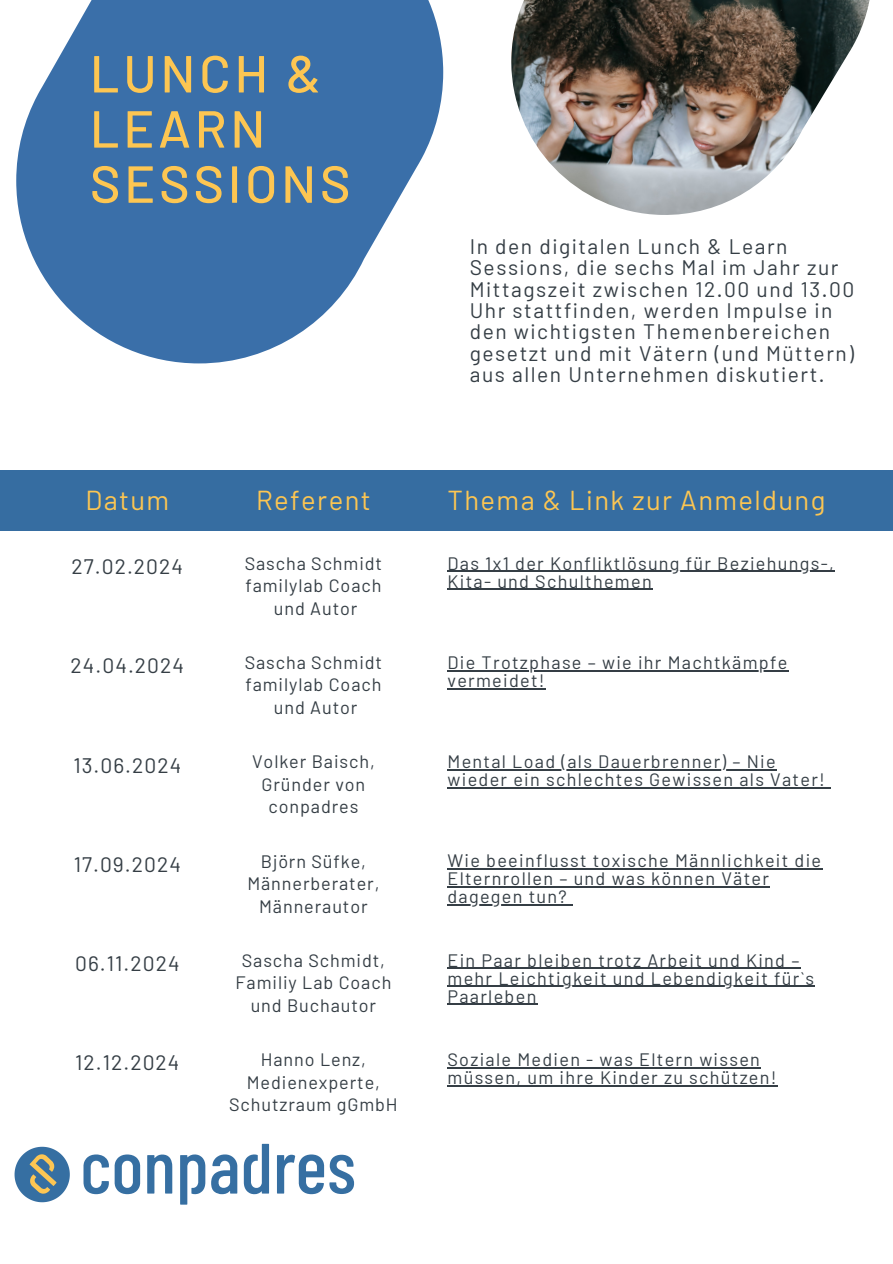
<style>
.page{position:relative;width:893px;height:1264px;background:#fff}
.page>*{position:absolute;margin:0;border:0;box-sizing:border-box;transform-origin:0 0}
.t1{font:500 52.05px/55.2px "Barlow";letter-spacing:.07em;color:#fdc652}
.t2{font:27.45px "Barlow";letter-spacing:.05em;color:#fdc652}
.t3{font:21px/21.3px "Barlow";letter-spacing:.07em;color:#353e45}
.t4{font:18px/18px "Barlow";letter-spacing:.07em;color:#353e45}
.t5{font:18px/22.5px "Barlow";letter-spacing:.05em;color:#353e45;text-align:center}
</style>
<div class="page">
<img style="left:511px;top:0;width:359px;height:215px">
<svg style="left:16px;top:0;width:427px;height:363px;fill:#3a6fa9"></svg>
<svg style="left:15px;top:1146px;width:55px;height:56px"></svg>
<svg style="left:180px;top:1154px;width:25px;height:50px"></svg>
<svg style="left:83px;top:1154px;width:57px;height:40px"></svg>
<svg style="left:147px;top:1154px;width:25px;height:39px"></svg>
<svg style="left:244px;top:1143px;width:25px;height:51px"></svg>
<svg style="left:277px;top:1154px;width:77px;height:40px"></svg>
<svg style="left:211px;top:1154px;width:26px;height:40px"></svg>
<div style="left:0;top:470px;width:892px;height:60px;background:#366da1"></div>
<hr style="left:447px;top:670px;width:341px;height:1px;background:#353e45">
<hr style="left:447px;top:688px;width:99px;height:1px;background:#353e45">
<hr style="left:447px;top:769px;width:109px;height:1px;background:#353e45">
<hr style="left:556px;top:769px;width:220px;height:1px;background:#353e45">
<hr style="left:447px;top:787px;width:379px;height:1px;background:#353e45">
<hr style="left:447px;top:868px;width:375px;height:1px;background:#353e45">
<hr style="left:447px;top:886px;width:323px;height:1px;background:#353e45">
<hr style="left:447px;top:904px;width:121px;height:1px;background:#353e45">
<hr style="left:447px;top:1067px;width:314px;height:1px;background:#353e45">
<hr style="left:447px;top:1085px;width:330px;height:1px;background:#353e45">
<hr style="left:447px;top:967px;width:353px;height:2px;background:#353e45">
<hr style="left:447px;top:985px;width:368px;height:2px;background:#353e45">
<hr style="left:447px;top:1003px;width:90px;height:2px;background:#353e45">
<hr style="left:447px;top:570px;width:388px;height:2px;background:#353e45">
<hr style="left:447px;top:588px;width:206px;height:2px;background:#353e45">
<p class="t1" style="left:90px;top:44px;width:262px">LUNCH &amp;<br>LEARN<br>SESSIONS</p>
<p class="t3" style="left:470px;top:235px;width:386px">In den digitalen Lunch &amp; Learn Sessions, die sechs Mal im Jahr zur Mittagszeit zwischen 12.00 und 13.00<br>Uhr stattfinden, werden Impulse in den wichtigsten Themenbereichen gesetzt und mit Vätern (und Müttern) aus allen Unternehmen diskutiert.</p>
<h2 class="t2" style="left:85px;top:483px;width:85px">Datum</h2>
<h2 class="t2" style="left:256px;top:483px;width:116px">Referent</h2>
<h2 class="t2" style="left:447px;top:483px;width:379px">Thema &amp; Link zur Anmeldung</h2>
<p class="t3" style="left:72px;top:555px;width:113px">27.02.2024</p>
<p class="t5" style="left:245px;top:551px;width:139px">Sascha Schmidt familylab Coach und Autor</p>
<p class="t3" style="left:71px;top:654px;width:115px">24.04.2024</p>
<p class="t5" style="left:245px;top:650px;width:139px">Sascha Schmidt</p>
<p class="t5" style="left:245px;top:673px;width:137px">familylab Coach</p>
<p class="t5" style="left:274px;top:695px;width:85px">und Autor</p>
<p class="t3" style="left:73px;top:753px;width:109px">13.06.2024</p>
<p class="t5" style="left:252px;top:749px;width:124px">Volker Baisch,<br>Gründer von conpadres</p>
<p class="t3" style="left:74px;top:852px;width:109px">17.09.2024</p>
<p class="t5" style="left:247px;top:849px;width:133px">Björn Süfke,<br>Männerberater,<br>Männerautor</p>
<p class="t3" style="left:75px;top:952px;width:106px">06.11.2024</p>
<h3 class="t5" style="left:235px;top:948px;width:157px">Sascha Schmidt,<br>Familiy Lab Coach und Buchautor</h3>
<p class="t4" style="left:447px;top:553px;width:388px">Das 1x1 der Konfliktlösung für Beziehungs-,<br>Kita- und Schulthemen</p>
<h3 class="t4" style="left:447px;top:652px;width:341px">Die Trotzphase – wie ihr Machtkämpfe vermeidet!</h3>
<h3 class="t4" style="left:447px;top:752px;width:329px">Mental Load (als Dauerbrenner) – Nie</h3>
<p class="t4" style="left:447px;top:770px;width:379px">wieder ein schlechtes Gewissen als Vater!</p>
<p class="t4" style="left:447px;top:851px;width:375px">Wie beeinflusst toxische Männlichkeit die<br>Elternrollen – und was können Väter</p>
<h3 class="t4" style="left:447px;top:887px;width:121px">dagegen tun?</h3>
<h3 class="t4" style="left:447px;top:950px;width:353px">Ein Paar bleiben trotz Arbeit und Kind –</h3>
<p class="t4" style="left:447px;top:968px;width:368px">mehr Leichtigkeit und Lebendigkeit für`s<br>Paarleben</p>
<p class="t3" style="left:75px;top:1051px;width:106px">12.12.2024</p>
<h3 class="t5" style="left:229px;top:1047px;width:170px">Hanno Lenz,<br>Medienexperte,<br>Schutzraum gGmbH</h3>
<p class="t4" style="left:447px;top:1049px;width:330px">Soziale Medien - was Eltern wissen müssen, um ihre Kinder zu schützen!</p>
</div>
